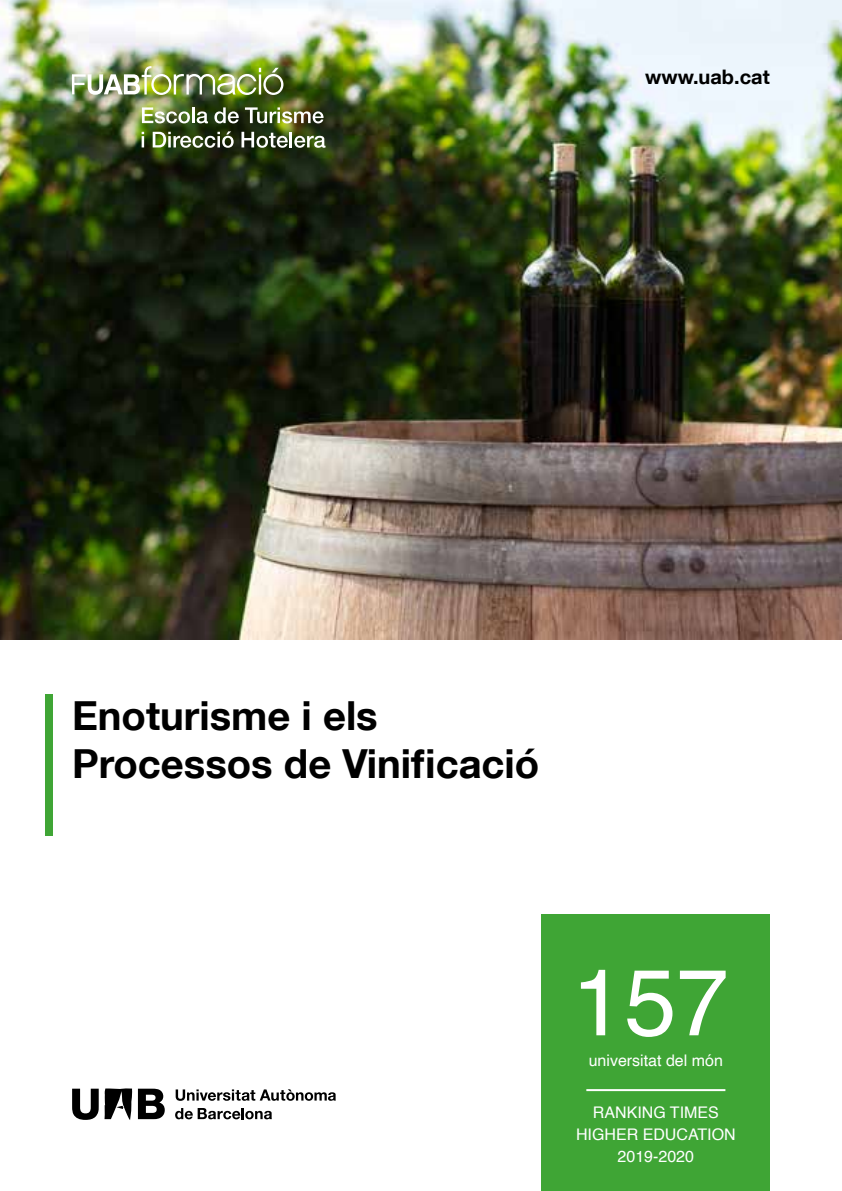
<style>
.page{position:relative;width:842px;height:1191px;background:#fff}
.page>*{position:absolute;margin:0;border:0;box-sizing:border-box;transform-origin:0 0}
.t1{font:94px "Helvetica";color:#fff}
.t2{font:700 40px/48px "Helvetica Neue LT Com";color:#000}
.t3{font:700 20px "Helvetica Neue LT Com";color:#000}
.t4{font:16px/22px "Helvetica";color:#fff;text-align:center}
</style>
<div class="page">
<img style="left:0;top:0;width:842px;height:639px">
<div style="left:542px;top:914px;width:228px;height:277px;background:#3fa535"></div>
<hr style="left:586px;top:1089px;width:139px;height:2px;background:#fff">
<div style="left:46px;top:694px;width:7px;height:141px;background:#3fa535"></div>
<svg style="left:176px;top:1089px;width:160px;height:11px"></svg>
<svg style="left:175px;top:1108px;width:97px;height:11px"></svg>
<svg style="left:72px;top:1088px;width:93px;height:32px"></svg>
<img style="left:72px;top:66px;width:211px;height:29px">
<svg style="left:142px;top:132px;width:2px;height:15px"></svg>
<svg style="left:153px;top:131px;width:81px;height:17px"></svg>
<svg style="left:241px;top:132px;width:84px;height:16px"></svg>
<svg style="left:142px;top:107px;width:48px;height:16px"></svg>
<hr style="left:192px;top:107px;width:3px;height:16px;background:#fff">
<svg style="left:197px;top:111px;width:11px;height:12px"></svg>
<svg style="left:214px;top:107px;width:25px;height:16px"></svg>
<svg style="left:245px;top:107px;width:79px;height:16px"></svg>
<p class="t3" style="left:645px;top:64px;width:126px">www.uab.cat</p>
<h2 class="t2" style="left:72px;top:690px;width:469px">Enoturisme i els<br>Processos de Vinificació</h2>
<h1 class="t1" style="left:572px;top:929px;width:158px">157</h1>
<p class="t4" style="left:589px;top:1049px;width:136px">universitat del món</p>
<p class="t4" style="left:576px;top:1102px;width:161px">RANKING TIMES<br>HIGHER EDUCATION<br>2019-2020</p>
</div>
